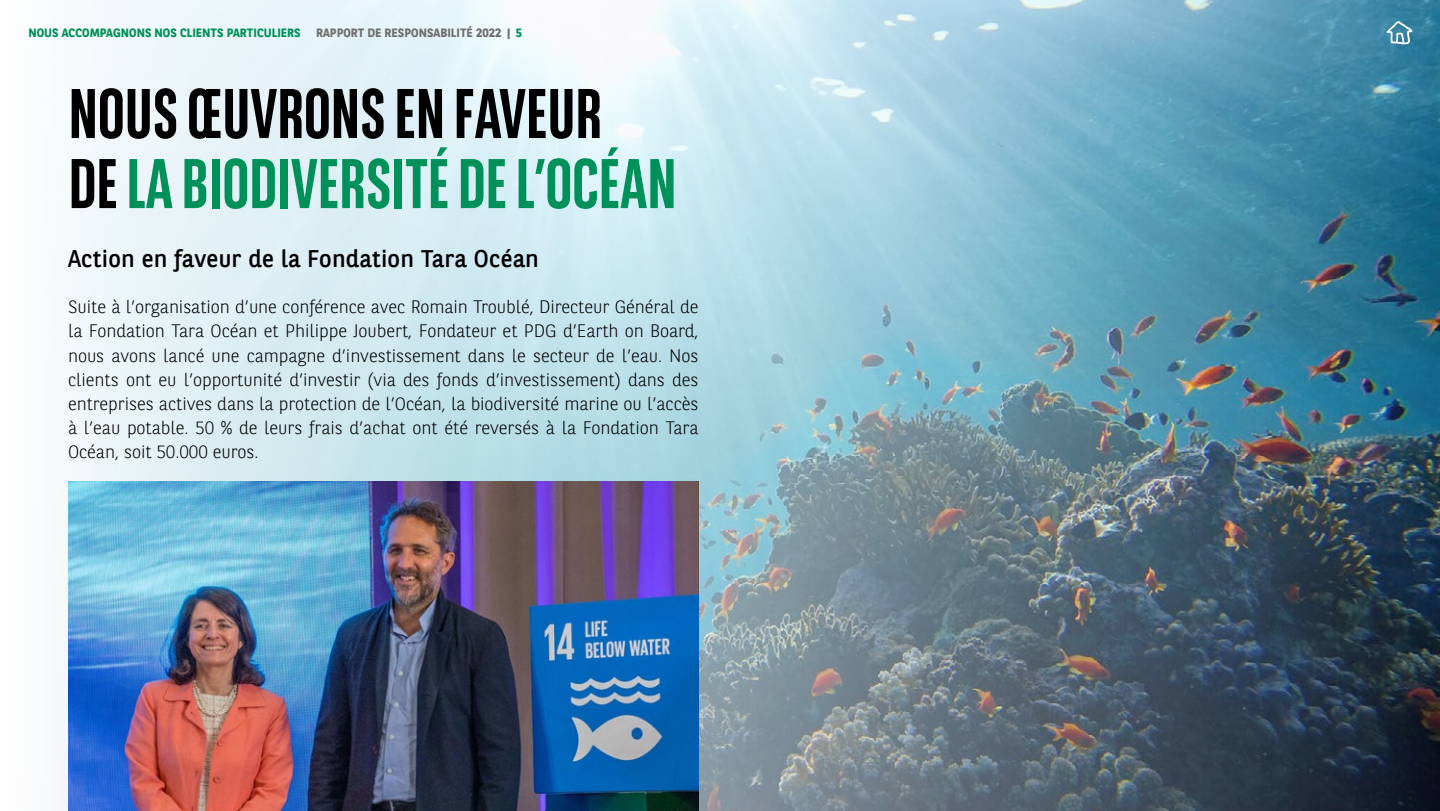
<style>
.page{position:relative;width:1440px;height:811px;background:#fff}
.page>*{position:absolute;margin:0;border:0;box-sizing:border-box;transform-origin:0 0}
.t1{font:700 70px/70px "BNPP Sans Condensed";color:#00915a}
.t2{font:24px "BNPP Sans";letter-spacing:.01em;color:#000}
.t3{font:300 18px/24px "BNPP Sans";letter-spacing:-.005em;color:#000;text-align:justify}
.t4{font:700 12px "BNPP Sans";color:#00915a}
.t5{font:700 12px "BNPP Sans";color:#706f6f}
.s1{color:#00915a}
.s2{color:#000}
</style>
<div class="page">
<img style="left:63px;top:0;width:1377px;height:810px">
<img style="left:68px;top:481px;width:630px;height:329px">
<svg style="left:508px;top:28px;width:2px;height:11px"></svg>
<svg style="left:1386px;top:20px;width:27px;height:25px"></svg>
<p class="t4" style="left:28px;top:25px;width:274px">NOUS ACCOMPAGNONS NOS CLIENTS PARTICULIERS</p>
<p class="t5" style="left:316px;top:25px;width:208px">RAPPORT DE RESPONSABILITÉ 2022 <span class="s1">5</span></p>
<h1 class="t1" style="left:69px;top:76px;width:609px"><span class="s2">NOUS ŒUVRONS EN FAVEUR<br>DE</span> LA BIODIVERSITÉ DE L’OCÉAN</h1>
<h2 class="t2" style="left:68px;top:242px;width:472px">Action en faveur de la Fondation Tara Océan</h2>
<p class="t3" style="left:68px;top:294px;width:632px">Suite à l’organisation d’une conférence avec Romain Troublé, Directeur Général de la Fondation Tara Océan et Philippe Joubert, Fondateur et PDG d’Earth on Board, nous avons lancé une campagne d’investissement dans le secteur de l’eau. Nos clients ont eu l’opportunité d’investir (via des fonds d’investissement) dans des entreprises actives dans la protection de l’Océan, la biodiversité marine ou l’accès à l’eau potable. 50 % de leurs frais d’achat ont été reversés à la Fondation Tara Océan, soit 50.000 euros.</p>
</div>
